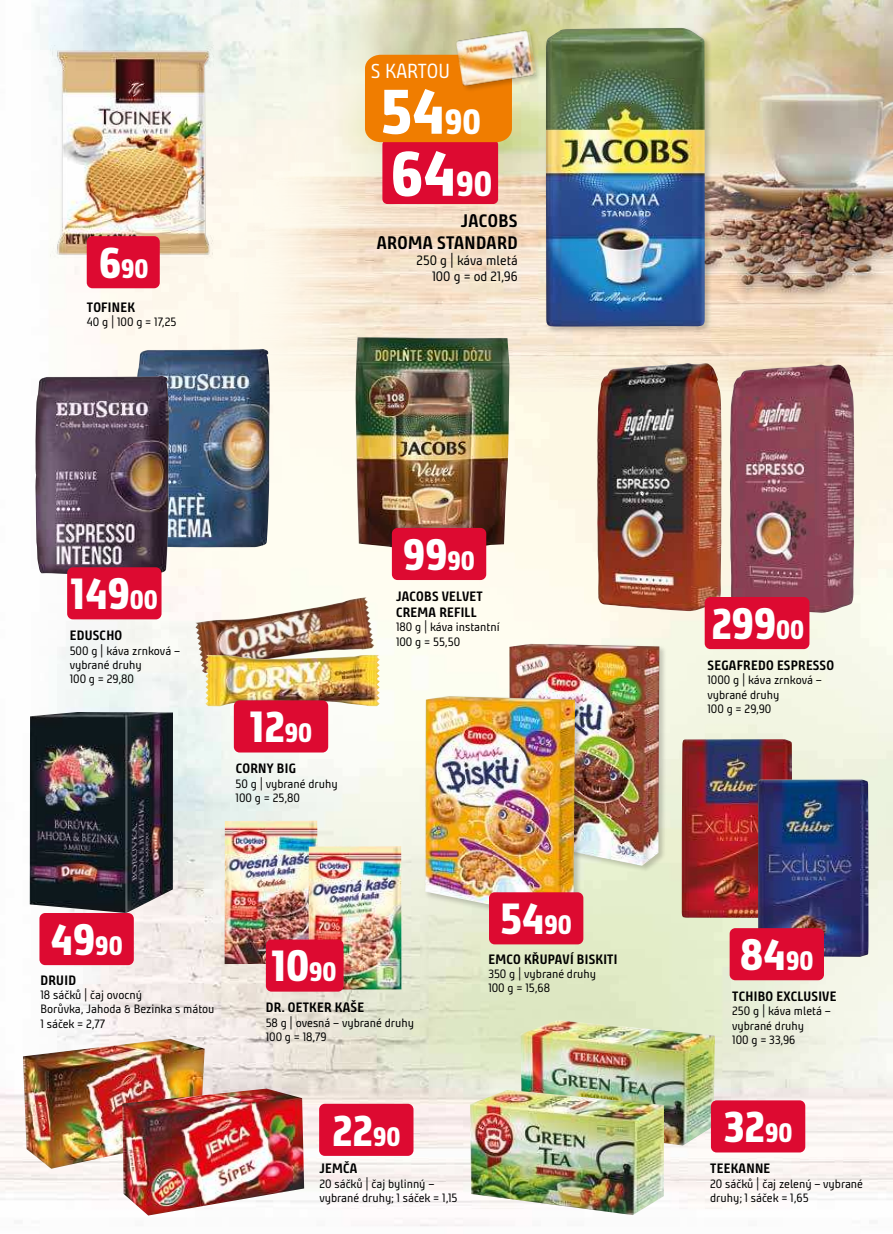
<style>
.page{position:relative;width:893px;height:1234px;background:#fff}
.page>*{position:absolute;margin:0;border:0;box-sizing:border-box;transform-origin:0 0}
.t1{font:800 63px "Bunday Clean";color:#fff}
.t2{font:800 43.35px "Bunday Clean";color:#fff}
.t3{font:800 26.25px "Bunday Clean";color:#fff}
.t4{font:20.1px "Bunday Clean";color:#fff}
.t5{font:700 18px/21.6px "Bunday Clean";letter-spacing:.02em;color:#000;text-align:right}
.t6{font:700 13.5px/16.2px "Bunday Clean";letter-spacing:.02em;color:#000}
.t7{font:13.5px/16.2px "Bunday Clean";color:#000;text-align:right}
.t8{font:12px/14.4px "Bunday Clean";color:#000}
.s1{font-size:43.35px}
.s2{font-size:34.5px}
.s3{font-size:26.25px}
</style>
<div class="page">
<img style="left:1px;top:0;width:892px;height:1226px">
<img style="left:0;top:0;width:1px;height:1233px">
<img style="left:230px;top:0;width:663px;height:391px">
<img style="left:225px;top:820px;width:92px;height:143px">
<img style="left:309px;top:846px;width:92px;height:143px">
<div style="left:544px;top:26px;width:168px;height:307px;background:#000;opacity:.2"></div>
<img style="left:546px;top:28px;width:159px;height:298px">
<div style="left:508px;top:642px;width:159px;height:230px;background:#000;opacity:.2"></div>
<img style="left:509px;top:643px;width:150px;height:222px">
<div style="left:424px;top:695px;width:158px;height:230px;background:#000;opacity:.2"></div>
<img style="left:425px;top:696px;width:150px;height:221px">
<img style="left:195px;top:597px;width:179px;height:76px">
<img style="left:205px;top:654px;width:175px;height:52px">
<img style="left:730px;top:365px;width:124px;height:247px">
<img style="left:597px;top:363px;width:125px;height:248px">
<img style="left:136px;top:349px;width:134px;height:198px">
<img style="left:35px;top:376px;width:134px;height:198px">
<img style="left:355px;top:337px;width:154px;height:213px">
<img style="left:30px;top:711px;width:143px;height:201px">
<img style="left:681px;top:739px;width:111px;height:179px">
<img style="left:758px;top:779px;width:110px;height:177px">
<img style="left:23px;top:1038px;width:182px;height:130px">
<img style="left:122px;top:1088px;width:182px;height:127px">
<img style="left:520px;top:1019px;width:195px;height:126px">
<img style="left:470px;top:1089px;width:194px;height:125px">
<img style="left:50px;top:45px;width:164px;height:213px">
<div style="left:266px;top:939px;width:78px;height:52px;background:#dd0a31;border-radius:6px"></div>
<div style="left:489px;top:892px;width:94px;height:52px;background:#dd0a31;border-radius:6px"></div>
<div style="left:705px;top:597px;width:104px;height:52px;background:#dd0a31;border-radius:6px"></div>
<div style="left:67px;top:567px;width:95px;height:52px;background:#dd0a31;border-radius:6px"></div>
<div style="left:730px;top:927px;width:94px;height:53px;background:#dd0a31;border-radius:6px"></div>
<div style="left:392px;top:528px;width:94px;height:52px;background:#dd0a31;border-radius:6px"></div>
<div style="left:234px;top:700px;width:94px;height:52px;background:#dd0a31;border-radius:6px"></div>
<div style="left:39px;top:912px;width:95px;height:52px;background:#dd0a31;border-radius:6px"></div>
<div style="left:711px;top:1100px;width:94px;height:52px;background:#dd0a31;border-radius:6px"></div>
<div style="left:319px;top:1103px;width:94px;height:52px;background:#dd0a31;border-radius:6px"></div>
<div style="left:382px;top:140px;width:116px;height:64px;background:#dd0a31;border-radius:5px"></div>
<div style="left:365px;top:55px;width:147px;height:87px;background:#f07d00"></div>
<div style="left:456px;top:29px;width:86px;height:64px;background:#000;opacity:.2"></div>
<img style="left:454px;top:28px;width:83px;height:60px">
<div style="left:87px;top:236px;width:73px;height:52px;background:#dd0a31;border-radius:6px"></div>
<h3 class="t3" style="left:99px;top:255px;width:51px"><span class="s1">6</span>90</h3>
<p class="t6" style="left:87px;top:299px;width:50px">TOFINEK</p>
<p class="t8" style="left:87px;top:315px;width:91px">40 g | 100 g = 17,25</p>
<h3 class="t4" style="left:371px;top:60px;width:81px">S KARTOU</h3>
<h1 class="t1" style="left:381px;top:78px;width:102px">54<span class="s2">90</span></h1>
<h1 class="t1" style="left:391px;top:140px;width:103px">64<span class="s2">90</span></h1>
<h3 class="t5" style="left:377px;top:210px;width:142px">JACOBS<br>AROMA STANDARD</h3>
<p class="t7" style="left:417px;top:252px;width:103px">250 g | káva mletá<br>100 g = od 21,96</p>
<h2 class="t2" style="left:71px;top:571px;width:89px">149<span class="s3">00</span></h2>
<p class="t6" style="left:70px;top:627px;width:54px">EDUSCHO</p>
<p class="t8" style="left:70px;top:643px;width:112px">500 g | káva zrnková – vybrané druhy<br>100 g = 29,80</p>
<h2 class="t2" style="left:250px;top:704px;width:64px">12<span class="s3">90</span></h2>
<p class="t6" style="left:236px;top:760px;width:62px">CORNY BIG</p>
<p class="t8" style="left:236px;top:776px;width:104px">50 g | vybrané druhy<br>100 g = 25,80</p>
<h2 class="t2" style="left:403px;top:531px;width:73px">99<span class="s3">90</span></h2>
<p class="t6" style="left:396px;top:587px;width:88px">JACOBS VELVET<br>CREMA REFILL</p>
<p class="t8" style="left:396px;top:620px;width:105px">180 g | káva instantní<br>100 g = 55,50</p>
<h2 class="t2" style="left:51px;top:916px;width:74px">49<span class="s3">90</span></h2>
<p class="t6" style="left:41px;top:971px;width:37px">DRUID</p>
<p class="t8" style="left:40px;top:987px;width:175px">18 sáčků | čaj ovocný<br>Borůvka, Jahoda &amp; Bezinka s mátou<br>1 sáček = 2,77</p>
<h2 class="t2" style="left:500px;top:895px;width:73px">54<span class="s3">90</span></h2>
<h2 class="t2" style="left:271px;top:942px;width:67px">10<span class="s3">90</span></h2>
<p class="t6" style="left:488px;top:950px;width:130px">EMCO KŘUPAVÍ BISKITI</p>
<p class="t8" style="left:488px;top:966px;width:109px">350 g | vybrané druhy<br>100 g = 15,68</p>
<p class="t6" style="left:266px;top:999px;width:100px">DR. OETKER KAŠE</p>
<p class="t8" style="left:266px;top:1015px;width:150px">58 g | ovesná – vybrané druhy<br>100 g = 18,79</p>
<h2 class="t2" style="left:332px;top:1107px;width:70px">22<span class="s3">90</span></h2>
<p class="t6" style="left:319px;top:1159px;width:39px">JEMČA</p>
<p class="t8" style="left:319px;top:1175px;width:140px">20 sáčků | čaj bylinný – vybrané druhy; 1 sáček = 1,15</p>
<h2 class="t2" style="left:711px;top:600px;width:94px">299<span class="s3">00</span></h2>
<p class="t6" style="left:708px;top:656px;width:128px">SEGAFREDO ESPRESSO</p>
<p class="t8" style="left:707px;top:672px;width:116px">1000 g | káva zrnková – vybrané druhy<br>100 g = 29,90</p>
<h2 class="t2" style="left:740px;top:931px;width:75px">84<span class="s3">90</span></h2>
<p class="t6" style="left:732px;top:987px;width:106px">TCHIBO EXCLUSIVE</p>
<p class="t8" style="left:732px;top:1003px;width:100px">250 g | káva mletá – vybrané druhy<br>100 g = 33,96</p>
<h2 class="t2" style="left:724px;top:1103px;width:70px">32<span class="s3">90</span></h2>
<p class="t6" style="left:710px;top:1159px;width:62px">TEEKANNE</p>
<p class="t8" style="left:710px;top:1175px;width:154px">20 sáčků | čaj zelený – vybrané druhy; 1 sáček = 1,65</p>
</div>
